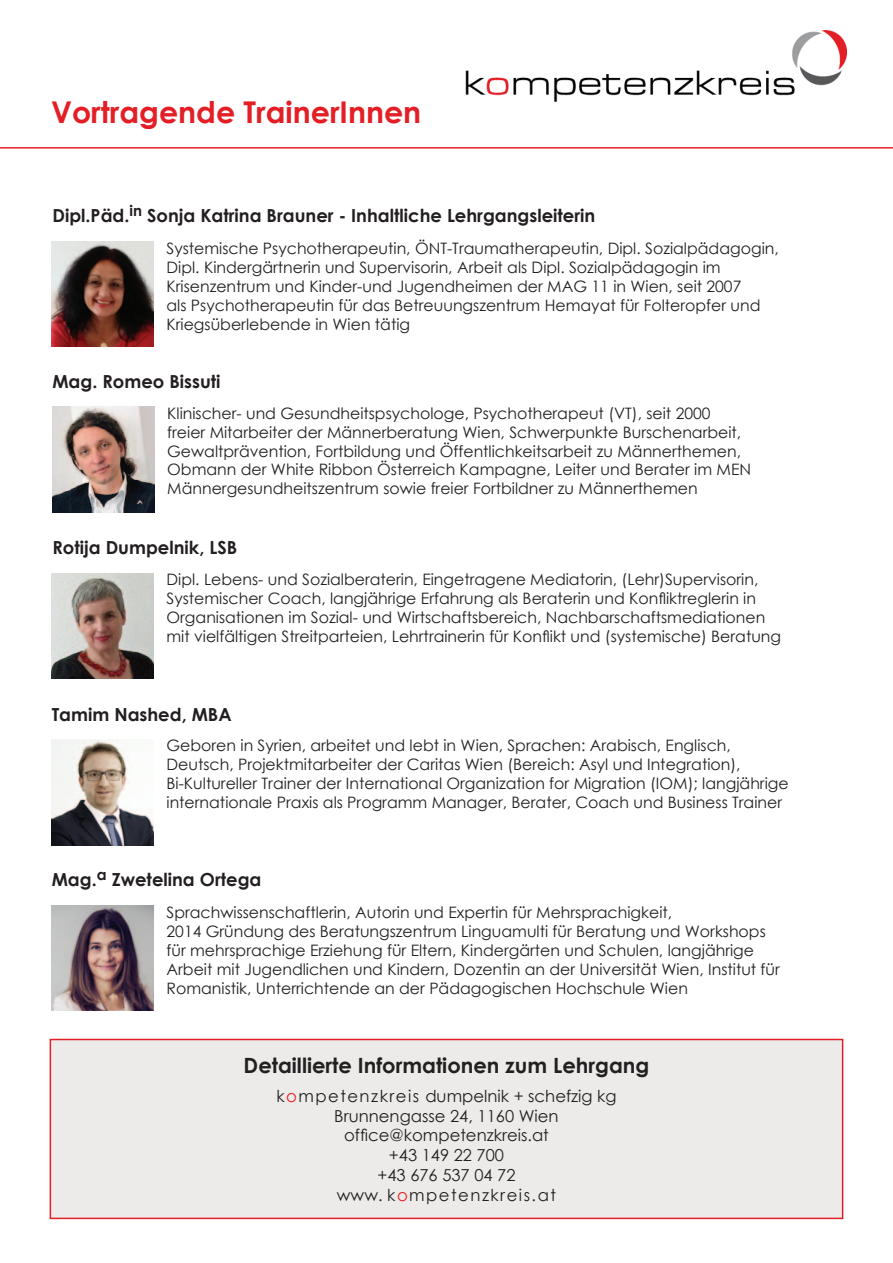
<style>
.page{position:relative;width:893px;height:1263px;background:#fff}
.page>*{position:absolute;margin:0;border:0;box-sizing:border-box;transform-origin:0 0}
.t1{font:700 30px "Century Gothic";color:#e41e25}
.t2{font:700 21px "Century Gothic";color:#231f20}
.t3{font:700 18px "Century Gothic";color:#231f20}
.t4{font:16.5px/19.8px "Century Gothic";color:#231f20;text-align:center}
.t5{font:15.75px/18.9px "Century Gothic";color:#231f20}
.s1{color:#ee1d23}
</style>
<div class="page">
<div style="left:50px;top:1039px;width:793px;height:179px;background:#edebea"></div>
<div style="left:50px;top:1039px;width:793px;height:180px;border:2px solid #e41e25"></div>
<img style="left:465px;top:30px;width:381px;height:72px">
<img style="left:52px;top:407px;width:102px;height:106px">
<img style="left:52px;top:241px;width:102px;height:106px">
<img style="left:52px;top:573px;width:102px;height:106px">
<img style="left:52px;top:740px;width:102px;height:105px">
<img style="left:52px;top:905px;width:102px;height:106px">
<hr style="left:0;top:147px;width:893px;height:2px;background:#e41e25">
<h1 class="t1" style="left:51px;top:89px;width:372px">Vortragende TrainerInnen</h1>
<p class="t3" style="left:52px;top:202px;width:544px">Dipl.Päd.<sup>in</sup> Sonja Katrina Brauner - Inhaltliche Lehrgangsleiterin</p>
<p class="t5" style="left:167px;top:238px;width:614px">Systemische Psychotherapeutin, ÖNT-Traumatherapeutin, Dipl. Sozialpädagogin, Dipl. Kindergärtnerin und Supervisorin, Arbeit als Dipl. Sozialpädagogin im Krisenzentrum und Kinder-und Jugendheimen der MAG 11 in Wien, seit 2007<br>als Psychotherapeutin für das Betreuungszentrum Hemayat für Folteropfer und Kriegsüberlebende in Wien tätig</p>
<p class="t3" style="left:52px;top:368px;width:170px">Mag. Romeo Bissuti</p>
<p class="t5" style="left:167px;top:403px;width:585px">Klinischer- und Gesundheitspsychologe, Psychotherapeut (VT), seit 2000 freier Mitarbeiter der Männerberatung Wien, Schwerpunkte Burschenarbeit, Gewaltprävention, Fortbildung und Öffentlichkeitsarbeit zu Männerthemen, Obmann der White Ribbon Österreich Kampagne, Leiter und Berater im MEN Männergesundheitszentrum sowie freier Fortbildner zu Männerthemen</p>
<p class="t3" style="left:52px;top:534px;width:186px">Rotija Dumpelnik, LSB</p>
<p class="t5" style="left:167px;top:569px;width:616px">Dipl. Lebens- und Sozialberaterin, Eingetragene Mediatorin, (Lehr)Supervisorin, Systemischer Coach, langjährige Erfahrung als Beraterin und Konfliktreglerin in Organisationen im Sozial- und Wirtschaftsbereich, Nachbarschaftsmediationen mit vielfältigen Streitparteien, Lehrtrainerin für Konflikt und (systemische) Beratung</p>
<p class="t3" style="left:52px;top:700px;width:182px">Tamim Nashed, MBA</p>
<p class="t5" style="left:167px;top:736px;width:624px">Geboren in Syrien, arbeitet und lebt in Wien, Sprachen: Arabisch, Englisch, Deutsch, Projektmitarbeiter der Caritas Wien (Bereich: Asyl und Integration), Bi-Kultureller Trainer der International Organization for Migration (IOM); langjährige internationale Praxis als Programm Manager, Berater, Coach und Business Trainer</p>
<p class="t3" style="left:52px;top:866px;width:211px">Mag.<sup>a</sup> Zwetelina Ortega</p>
<p class="t5" style="left:167px;top:903px;width:615px">Sprachwissenschaftlerin, Autorin und Expertin für Mehrsprachigkeit,<br>2014 Gründung des Beratungszentrum Linguamulti für Beratung und Workshops für mehrsprachige Erziehung für Eltern, Kindergärten und Schulen, langjährige Arbeit mit Jugendlichen und Kindern, Dozentin an der Universität Wien, Institut für Romanistik, Unterrichtende an der Pädagogischen Hochschule Wien</p>
<h2 class="t2" style="left:244px;top:1049px;width:407px">Detaillierte Informationen zum Lehrgang</h2>
<p class="t4" style="left:276px;top:1085px;width:342px">k<span class="s1">o</span>mpetenzkreis dumpelnik + schefzig kg<br>Brunnengasse 24, 1160 Wien office@kompetenzkreis.at<br>+43 149 22 700<br>+43 676 537 04 72<br>www. k<span class="s1">o</span>mpetenzkreis.at</p>
</div>
